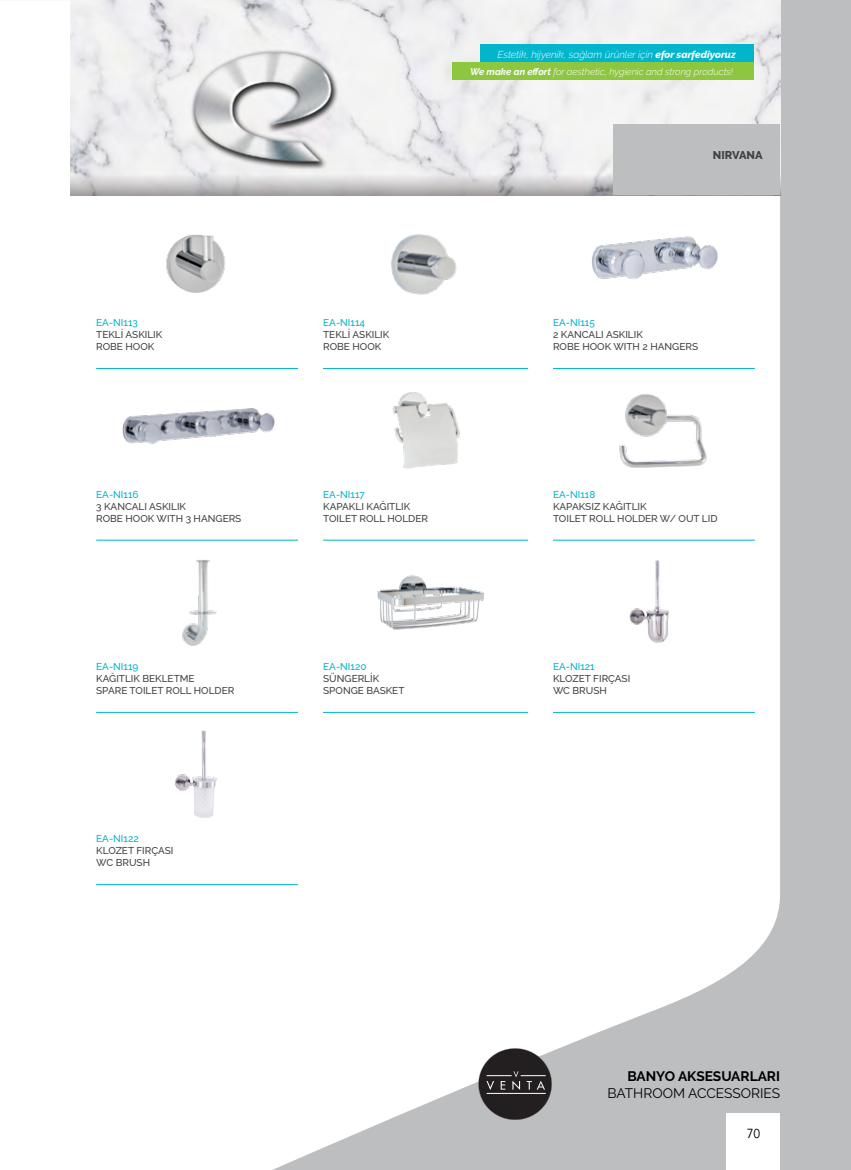
<style>
.page{position:relative;width:851px;height:1170px;background:#fff}
.page>*{position:absolute;margin:0;border:0;box-sizing:border-box;transform-origin:0 0}
.t1{font:13.75px "Raleway";color:#000}
.t2{font:700 13.75px "Raleway";color:#000}
.t3{font:13.75px "News Gothic Normal";color:#000}
.t4{font:800 11.25px "Raleway";color:#414042}
.t5{font:500 10px/12px "Raleway";color:#414042}
.t6{font:500 10px "Raleway";color:#00b5cc}
.t7{font:italic 300 10px "Raleway";color:#fff}
.t8{font:italic 300 9.5px "Raleway";color:#fff}
.s1{font-weight:800}
.s2{font-weight:700}
</style>
<div class="page">
<div style="left:0;top:0;width:850px;height:1169px;background:#bcbec0"></div>
<div style="left:0;top:0;width:780px;height:1169px;background:#fff"></div>
<img style="left:71px;top:0;width:709px;height:195px">
<svg style="left:475px;top:1040px;width:88px;height:129px"></svg>
<div style="left:726px;top:1113px;width:54px;height:56px;background:#fff"></div>
<div style="left:613px;top:124px;width:167px;height:71px;background:#bcbec0"></div>
<div style="left:480px;top:44px;width:273px;height:18px;background:#00b5cc"></div>
<div style="left:452px;top:62px;width:301px;height:18px;background:#8dc63f"></div>
<hr style="left:96px;top:368px;width:658px;height:1px;background:#00b5cc">
<hr style="left:96px;top:540px;width:658px;height:1px;background:#00b5cc">
<hr style="left:96px;top:712px;width:658px;height:1px;background:#00b5cc">
<hr style="left:96px;top:884px;width:218px;height:1px;background:#00b5cc">
<hr style="left:298px;top:367px;width:25px;height:3px;background:#fff">
<hr style="left:528px;top:367px;width:24px;height:3px;background:#fff">
<hr style="left:298px;top:539px;width:25px;height:2px;background:#fff">
<hr style="left:528px;top:539px;width:24px;height:2px;background:#fff">
<hr style="left:298px;top:711px;width:25px;height:2px;background:#fff">
<hr style="left:528px;top:711px;width:24px;height:2px;background:#fff">
<hr style="left:298px;top:883px;width:25px;height:2px;background:#fff">
<hr style="left:528px;top:883px;width:24px;height:2px;background:#fff">
<img style="left:372px;top:217px;width:104px;height:93px">
<img style="left:145px;top:217px;width:104px;height:90px">
<img style="left:377px;top:384px;width:93px;height:90px">
<img style="left:168px;top:552px;width:58px;height:97px">
<img style="left:357px;top:551px;width:136px;height:91px">
<img style="left:577px;top:210px;width:153px;height:98px">
<img style="left:116px;top:392px;width:162px;height:71px">
<img style="left:591px;top:386px;width:125px;height:86px">
<img style="left:617px;top:549px;width:72px;height:103px">
<img style="left:161px;top:721px;width:72px;height:102px">
<img style="left:470px;top:1044px;width:92px;height:81px">
<p class="t7" style="left:497px;top:48px;width:239px">Estetik, hijyenik, sağlam ürünler için <span class="s1">efor sarfediyoruz</span></p>
<p class="t8" style="left:470px;top:66px;width:265px"><span class="s2">We make an effort</span> for aesthetic, hygienic and strong products!</p>
<p class="t4" style="left:712px;top:149px;width:51px">NIRVANA</p>
<p class="t6" style="left:96px;top:315px;width:43px">EA-NI113</p>
<p class="t5" style="left:96px;top:328px;width:68px">TEKLİ ASKILIK<br>ROBE HOOK</p>
<p class="t6" style="left:323px;top:315px;width:43px">EA-NI114</p>
<p class="t5" style="left:323px;top:328px;width:68px">TEKLİ ASKILIK<br>ROBE HOOK</p>
<p class="t6" style="left:553px;top:315px;width:43px">EA-NI115</p>
<p class="t5" style="left:553px;top:328px;width:147px">2 KANCALI ASKILIK<br>ROBE HOOK WITH 2 HANGERS</p>
<p class="t6" style="left:96px;top:486px;width:44px">EA-NI116</p>
<p class="t5" style="left:96px;top:499px;width:147px">3 KANCALI ASKILIK<br>ROBE HOOK WITH 3 HANGERS</p>
<p class="t6" style="left:323px;top:486px;width:43px">EA-NI117</p>
<p class="t5" style="left:323px;top:499px;width:106px">KAPAKLI KAĞITLIK<br>TOILET ROLL HOLDER</p>
<p class="t6" style="left:553px;top:486px;width:44px">EA-NI118</p>
<p class="t5" style="left:553px;top:499px;width:166px">KAPAKSIZ KAĞITLIK<br>TOILET ROLL HOLDER W/ OUT LID</p>
<p class="t6" style="left:96px;top:658px;width:44px">EA-NI119</p>
<p class="t5" style="left:96px;top:671px;width:140px">KAĞITLIK BEKLETME<br>SPARE TOILET ROLL HOLDER</p>
<p class="t6" style="left:323px;top:658px;width:45px">EA-NI120</p>
<p class="t5" style="left:323px;top:671px;width:83px">SÜNGERLİK<br>SPONGE BASKET</p>
<p class="t6" style="left:553px;top:658px;width:43px">EA-NI121</p>
<p class="t5" style="left:553px;top:671px;width:79px">KLOZET FIRÇASI<br>WC BRUSH</p>
<p class="t6" style="left:96px;top:830px;width:44px">EA-NI122</p>
<p class="t5" style="left:96px;top:843px;width:79px">KLOZET FIRÇASI<br>WC BRUSH</p>
<h1 class="t2" style="left:627px;top:1068px;width:154px">BANYO AKSESUARLARI</h1>
<h1 class="t1" style="left:607px;top:1084px;width:174px">BATHROOM ACCESSORIES</h1>
<h1 class="t3" style="left:746px;top:1125px;width:15px">70</h1>
</div>
